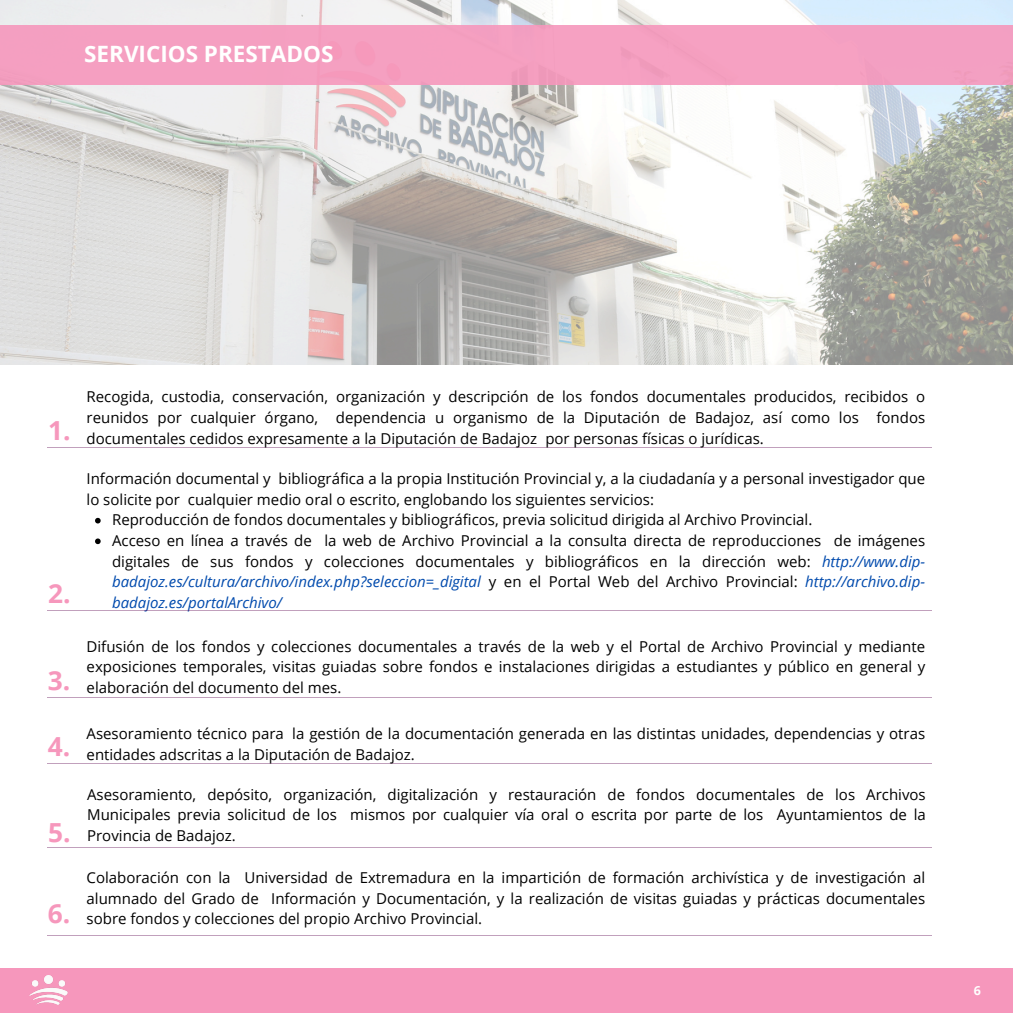
<style>
.page{position:relative;width:1013px;height:1013px;background:#fff}
.page>*{position:absolute;margin:0;border:0;box-sizing:border-box;transform-origin:0 0}
.t1{font:700 26.25px "Open Sans";color:#f697bc}
.t2{font:700 22.5px "Open Sans";color:#fff}
.t3{font:15px/20.6px "Open Sans";color:#000;text-align:justify}
.t4{font:700 12.5px "Open Sans";color:#fff}
.s1{font-style:italic;color:#004aad}
</style>
<div class="page">
<img style="left:0;top:0;width:1012px;height:365px">
<div style="left:0;top:25px;width:1012px;height:59px;background:#f59fc1"></div>
<div style="left:0;top:968px;width:1012px;height:44px;background:#f697bc"></div>
<img style="left:29px;top:975px;width:39px;height:30px">
<hr style="left:48px;top:447px;width:884px;height:1px;background:#661359">
<svg style="left:95px;top:518px;width:6px;height:5px"></svg>
<svg style="left:95px;top:538px;width:6px;height:6px"></svg>
<hr style="left:48px;top:610px;width:884px;height:1px;background:#661359">
<hr style="left:48px;top:697px;width:884px;height:1px;background:#661359">
<hr style="left:48px;top:763px;width:884px;height:1px;background:#661359">
<hr style="left:48px;top:935px;width:884px;height:1px;background:#661359">
<hr style="left:48px;top:847px;width:884px;height:1px;background:#661359">
<p class="t2" style="left:84px;top:38px;width:251px">SERVICIOS PRESTADOS</p>
<p class="t1" style="left:48px;top:412px;width:24px">1.</p>
<p class="t1" style="left:48px;top:574px;width:24px">2.</p>
<p class="t1" style="left:48px;top:661px;width:24px">3.</p>
<p class="t3" style="left:87px;top:386px;width:840px">Recogida, custodia, conservación, organización y descripción de los fondos documentales producidos, recibidos o reunidos por cualquier órgano, dependencia u organismo de la Diputación de Badajoz, así como los fondos documentales cedidos expresamente a la Diputación de Badajoz por personas físicas o jurídicas.</p>
<p class="t3" style="left:87px;top:468px;width:840px">Información documental y bibliográfica a la propia Institución Provincial y, a la ciudadanía y a personal investigador que lo solicite por cualquier medio oral o escrito, englobando los siguientes servicios:</p>
<h2 class="t3" style="left:112px;top:509px;width:701px">Reproducción de fondos documentales y bibliográficos, previa solicitud dirigida al Archivo Provincial.</h2>
<h1 class="t3" style="left:112px;top:530px;width:814px">Acceso en línea a través de la web de Archivo Provincial a la consulta directa de reproducciones de imágenes digitales de sus fondos y colecciones documentales y bibliográficos en la dirección web: <span class="s1">http://www.dip&shy;badajoz.es/cultura/archivo/index.php?seleccion=_digital</span> y en el Portal Web del Archivo Provincial: <span class="s1">http://archivo.dip&shy;badajoz.es/portalArchivo/</span></h1>
<h1 class="t3" style="left:87px;top:635px;width:840px">Difusión de los fondos y colecciones documentales a través de la web y el Portal de Archivo Provincial y mediante exposiciones temporales, visitas guiadas sobre fondos e instalaciones dirigidas a estudiantes y público en general y elaboración del documento del mes.</h1>
<p class="t1" style="left:48px;top:728px;width:24px">4.</p>
<h1 class="t3" style="left:87px;top:723px;width:840px">Asesoramiento técnico para la gestión de la documentación generada en las distintas unidades, dependencias y otras entidades adscritas a la Diputación de Badajoz.</h1>
<p class="t1" style="left:48px;top:813px;width:24px">5.</p>
<p class="t1" style="left:48px;top:895px;width:24px">6.</p>
<h1 class="t3" style="left:87px;top:783px;width:840px">Asesoramiento, depósito, organización, digitalización y restauración de fondos documentales de los Archivos Municipales previa solicitud de los mismos por cualquier vía oral o escrita por parte de los Ayuntamientos de la Provincia de Badajoz.</h1>
<p class="t3" style="left:87px;top:867px;width:840px">Colaboración con la Universidad de Extremadura en la impartición de formación archivística y de investigación al alumnado del Grado de Información y Documentación, y la realización de visitas guiadas y prácticas documentales sobre fondos y colecciones del propio Archivo Provincial.</p>
<p class="t4" style="left:973px;top:981px;width:9px">6</p>
</div>
